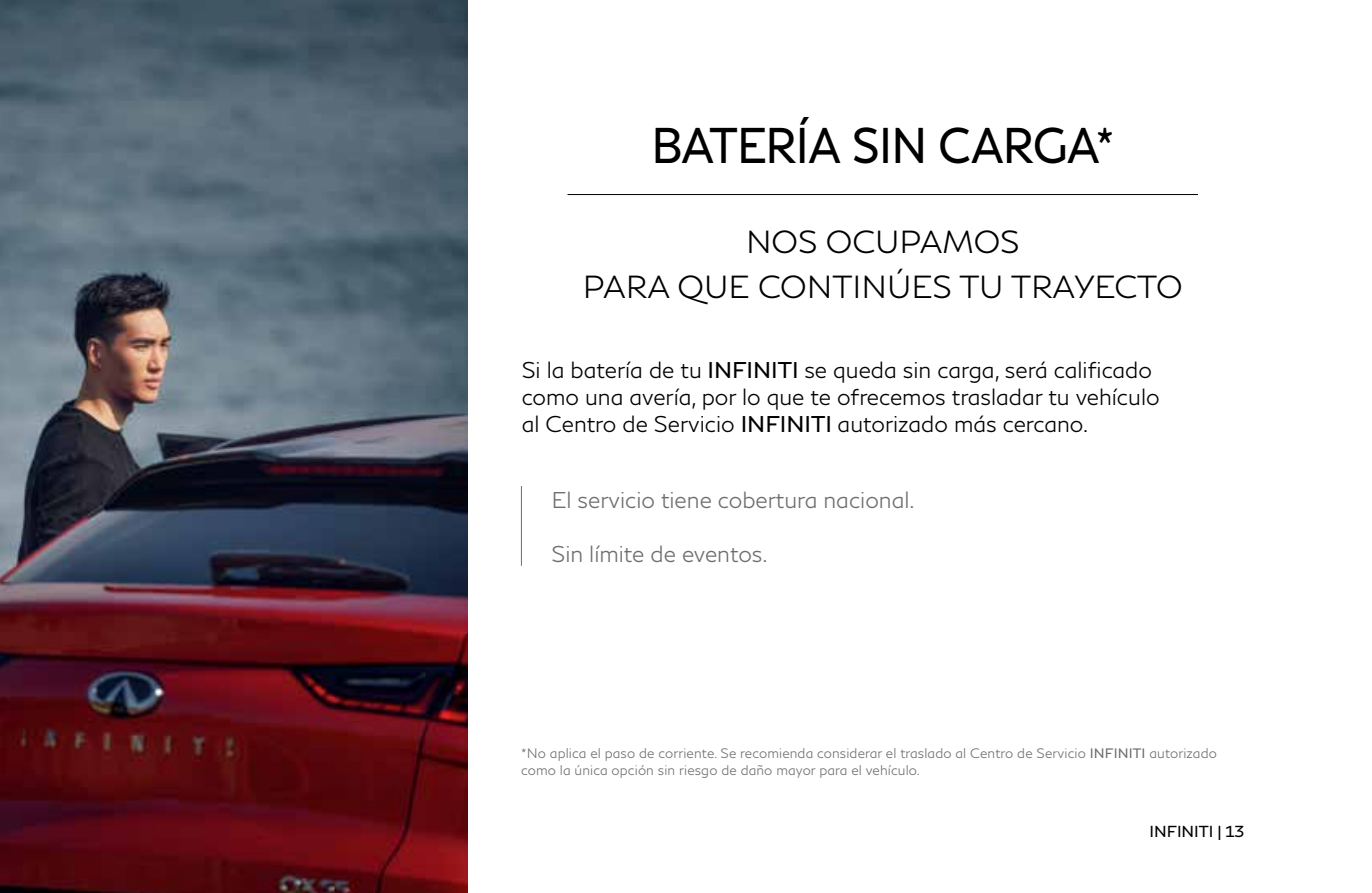
<style>
.page{position:relative;width:1372px;height:893px;background:#fff}
.page>*{position:absolute;margin:0;border:0;box-sizing:border-box;transform-origin:0 0}
.t1{font:49.5px "Infiniti Brand";letter-spacing:-.015em;color:#000;scale:.9 1}
.t2{font:300 31.5px/45px "Infiniti Brand";color:#000;text-align:center}
.t3{font:300 22.5px/27px "Infiniti Brand";color:#000}
.t4{font:300 22.5px "Infiniti Brand";color:#6d6e71}
.t5{font:15.75px "Infiniti Brand";color:#000}
.t6{font:300 13.5px/16.9px "Infiniti Brand";letter-spacing:.01em;color:#6d6e71}
.s1{font-weight:400}
</style>
<div class="page">
<img style="left:0;top:0;width:468px;height:893px">
<hr style="left:521px;top:486px;width:1px;height:80px;background:#6d6e71">
<hr style="left:567px;top:194px;width:630px;height:1px;background:#000">
<h1 class="t1" style="left:651px;top:111px;width:515px">BATERÍA SIN CARGA*</h1>
<h2 class="t2" style="left:583px;top:218px;width:601px">NOS OCUPAMOS<br>PARA QUE CONTINÚES TU TRAYECTO</h2>
<p class="t3" style="left:521px;top:356px;width:639px">Si la batería de tu <span class="s1">INFINITI</span> se queda sin carga, será calificado como una avería, por lo que te ofrecemos trasladar tu vehículo al Centro de Servicio <span class="s1">INFINITI</span> autorizado más cercano.</p>
<p class="t4" style="left:551px;top:485px;width:364px">El servicio tiene cobertura nacional.</p>
<p class="t4" style="left:551px;top:539px;width:218px">Sin límite de eventos.</p>
<p class="t6" style="left:521px;top:744px;width:697px">*No aplica el paso de corriente. Se recomienda considerar el traslado al Centro de Servicio <span class="s1">INFINITI</span> autorizado como la única opción sin riesgo de daño mayor para el vehículo.</p>
<p class="t5" style="left:1149px;top:821px;width:96px">INFINITI | 13</p>
</div>
